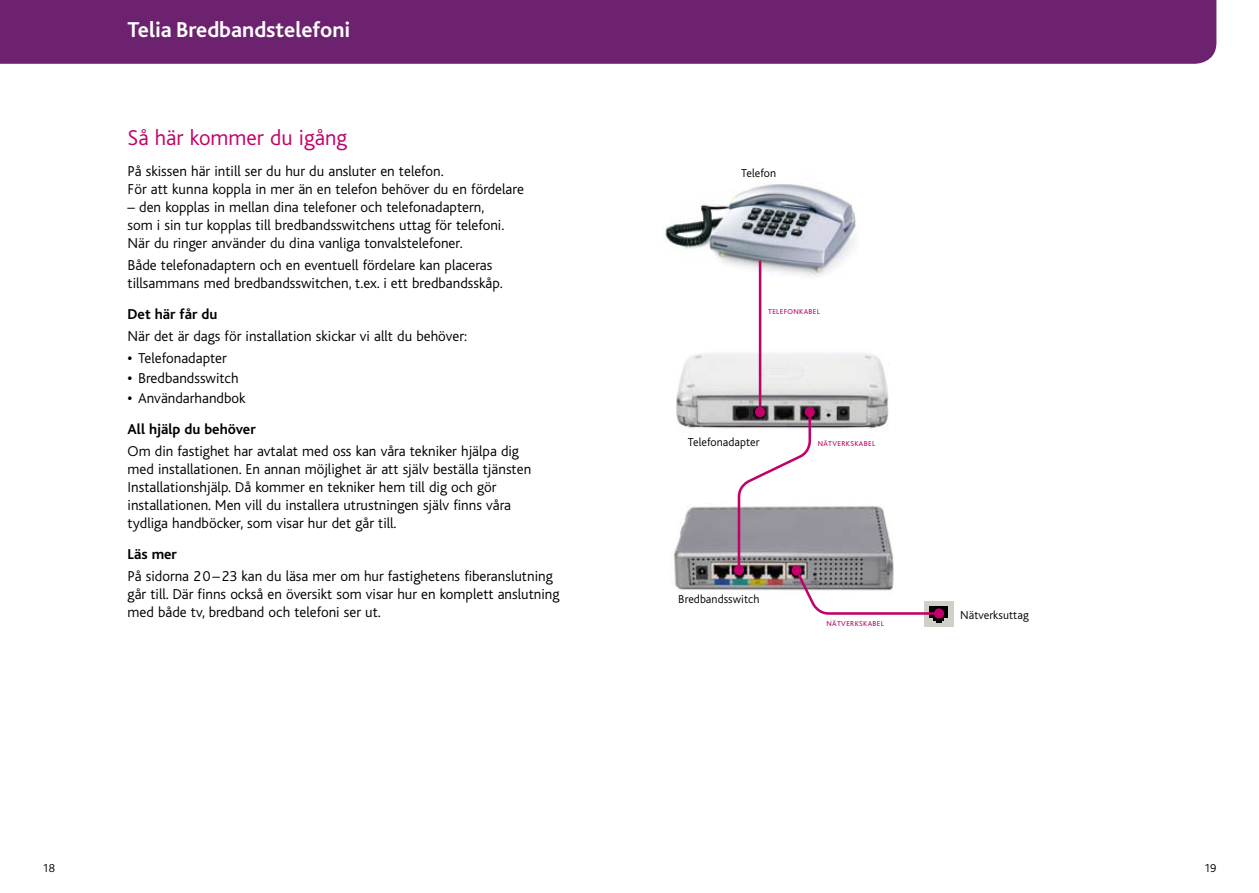
<style>
.page{position:relative;width:1259px;height:893px;background:#fff}
.page>*{position:absolute;margin:0;border:0;box-sizing:border-box;transform-origin:0 0}
.t1{font:700 22.5px "Telia Bliss";color:#fff}
.t2{font:300 22.5px "Telia Bliss";color:#c20069}
.t3{font:300 15px/18px "Telia Bliss";color:#000}
.t4{font:700 15px/30.8px "Telia Bliss";color:#000}
.t5{font:300 12px "Telia Bliss";letter-spacing:.005em;color:#000}
.t6{font:7.5px "Telia Bliss";letter-spacing:.05em;color:#c20069}
.s1{font-weight:700}
.s2{font-weight:300}
</style>
<div class="page">
<img style="left:663px;top:183px;width:194px;height:103px">
<img style="left:676px;top:347px;width:212px;height:82px">
<hr style="left:759px;top:261px;width:2px;height:151px;background:#c20069">
<div style="left:0;top:0;width:1216px;height:64px;background:#6d226f"></div>
<img style="left:674px;top:506px;width:62px;height:84px">
<div style="left:924px;top:601px;width:29px;height:26px;background:#d0cfc8"></div>
<svg style="left:929px;top:607px;width:18px;height:11px"></svg>
<svg style="left:934px;top:608px;width:10px;height:11px"></svg>
<svg style="left:736px;top:409px;width:205px;height:213px"></svg>
<div style="left:804px;top:407px;width:11px;height:10px;background:#c20069;border-radius:50%"></div>
<div style="left:734px;top:565px;width:10px;height:10px;background:#c20069;border-radius:50%"></div>
<h1 class="t1" style="left:128px;top:17px;width:224px">Telia Bredbandstelefoni</h1>
<h1 class="t2" style="left:128px;top:124px;width:221px">Så här kommer du igång</h1>
<p class="t3" style="left:128px;top:161px;width:398px">På skissen här intill ser du hur du ansluter en telefon.<br>För att kunna koppla in mer än en telefon behöver du en fördelare</p>
<p class="t3" style="left:128px;top:197px;width:378px">– den kopplas in mellan dina telefoner och telefonadaptern, som i sin tur kopplas till bredbandsswitchens uttag för telefoni.<br>När du ringer använder du dina vanliga tonvalstelefoner.</p>
<p class="t3" style="left:128px;top:256px;width:376px">Både telefonadaptern och en eventuell fördelare kan placeras tillsammans med bredbandsswitchen, t.ex. i ett bredbandsskåp.</p>
<p class="t4" style="left:128px;top:298px;width:91px">Det här får du</p>
<p class="t3" style="left:128px;top:327px;width:341px">När det är dags för installation skickar vi allt du behöver:</p>
<p class="t3" style="left:128px;top:349px;width:101px"><span class="s1">•</span> Telefonadapter</p>
<p class="t3" style="left:128px;top:369px;width:113px"><span class="s1">•</span> Bredbandsswitch</p>
<p class="t4" style="left:128px;top:383px;width:130px">• <span class="s2">Användarhandbok<br></span>All hjälp du behöver</p>
<p class="t3" style="left:128px;top:442px;width:405px">Om din fastighet har avtalat med oss kan våra tekniker hjälpa dig med installationen. En annan möjlighet är att själv beställa tjänsten Installationshjälp. Då kommer en tekniker hem till dig och gör installationen. Men vill du installera utrustningen själv finns våra tydliga handböcker, som visar hur det går till.</p>
<p class="t4" style="left:128px;top:538px;width:51px">Läs mer</p>
<p class="t3" style="left:128px;top:567px;width:433px">På sidorna 20–23 kan du läsa mer om hur fastighetens fiberanslutning går till. Där finns också en översikt som visar hur en komplett anslutning med både tv, bredband och telefoni ser ut.</p>
<p class="t5" style="left:741px;top:166px;width:36px">Telefon</p>
<p class="t6" style="left:768px;top:308px;width:37px">TELEFONKABE</p>
<p class="t6" style="left:817px;top:308px;width:5px">L</p>
<p class="t5" style="left:688px;top:435px;width:73px">Telefonadapter</p>
<p class="t6" style="left:817px;top:439px;width:58px">NÄTVERKSKABEL</p>
<p class="t5" style="left:678px;top:592px;width:83px">Bredbandsswitch</p>
<p class="t6" style="left:826px;top:619px;width:58px">NÄTVERKSKABEL</p>
<p class="t5" style="left:960px;top:608px;width:70px">Nätverksuttag</p>
<p class="t5" style="left:43px;top:861px;width:14px">18</p>
<p class="t5" style="left:1204px;top:861px;width:14px">19</p>
</div>
